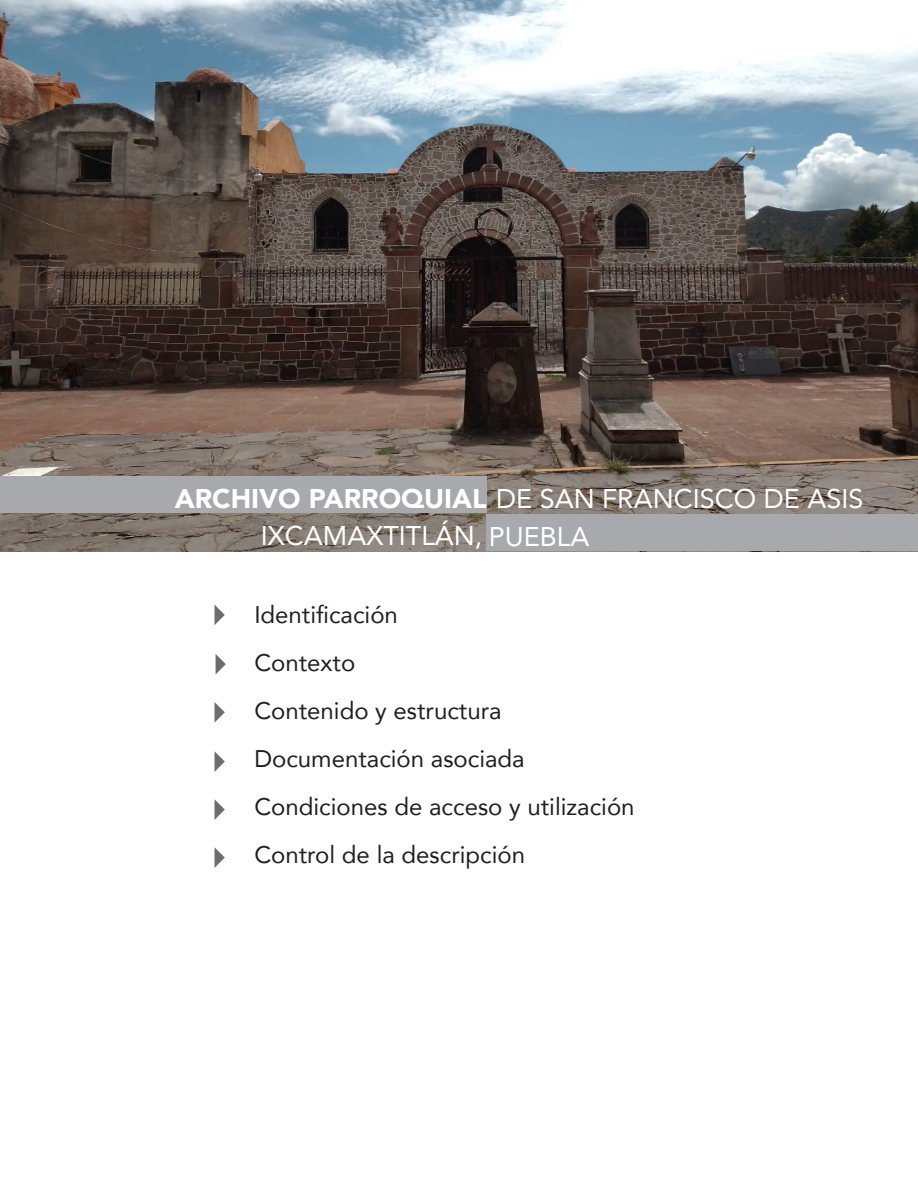
<style>
.page{position:relative;width:918px;height:1188px;background:#fff}
.page>*{position:absolute;margin:0;border:0;box-sizing:border-box;transform-origin:0 0}
.TIPO_DE_ARCHIVO{font:27px "Avenir";color:#fff}
.TITULO{font:27px "Avenir";color:#fff}
.MENÚ{font:24px "Avenir";color:#231f20}
.s1{font-weight:900}
</style>
<div class="page">
<img style="left:0;top:0;width:918px;height:551px">
<svg style="left:215px;top:605px;width:10px;height:20px"></svg>
<svg style="left:216px;top:654px;width:10px;height:20px"></svg>
<svg style="left:215px;top:702px;width:10px;height:20px"></svg>
<svg style="left:215px;top:752px;width:10px;height:19px"></svg>
<svg style="left:215px;top:800px;width:10px;height:19px"></svg>
<svg style="left:215px;top:848px;width:10px;height:19px"></svg>
<div style="left:487px;top:515px;width:431px;height:36px;background:#a8a9ad"></div>
<div style="left:0;top:476px;width:487px;height:36px;background:#a8a9ad"></div>
<p class="TIPO_DE_ARCHIVO" style="left:175px;top:477px;width:690px"><span class="s1">ARCHIVO PARROQUIAL</span> DE SAN FRANCISCO DE ASIS</p>
<p class="TITULO" style="left:261px;top:514px;width:330px">IXCAMAXTITLÁN, PUEBLA</p>
<p class="MENÚ" style="left:254px;top:596px;width:145px">Identificación</p>
<p class="MENÚ" style="left:254px;top:644px;width:102px">Contexto</p>
<p class="MENÚ" style="left:254px;top:692px;width:249px">Contenido y estructura</p>
<p class="MENÚ" style="left:254px;top:740px;width:272px">Documentación asociada</p>
<p class="MENÚ" style="left:254px;top:788px;width:382px">Condiciones de acceso y utilización</p>
<p class="MENÚ" style="left:254px;top:836px;width:272px">Control de la descripción</p>
</div>
